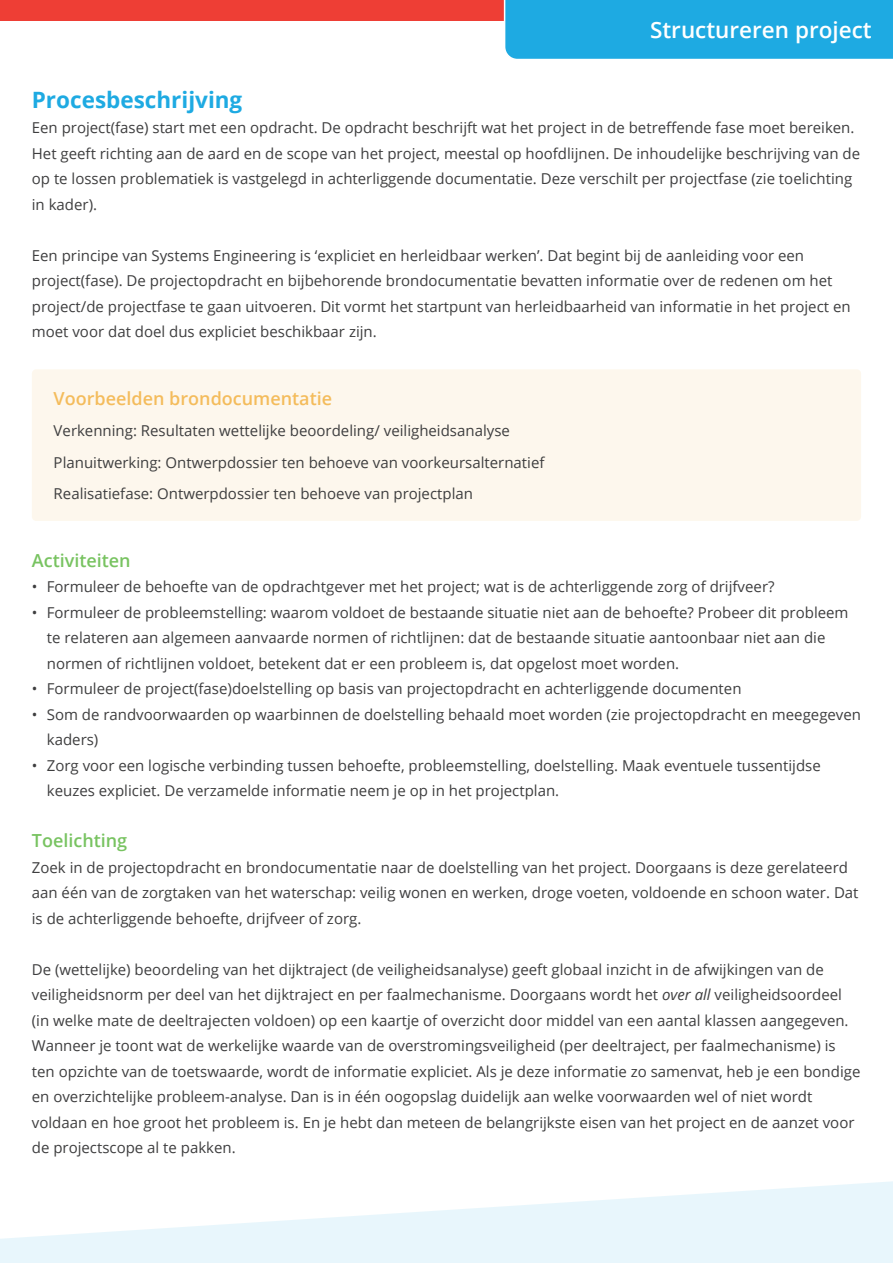
<style>
.page{position:relative;width:893px;height:1263px;background:#fff}
.page>*{position:absolute;margin:0;border:0;box-sizing:border-box;transform-origin:0 0}
.t1{font:600 22.5px "Open Sans";color:#fff}
.t2{font:700 22.5px "Open Sans";color:#1eaae2}
.t3{font:600 18px "Open Sans";color:#f4bc5c}
.t4{font:600 18px "Open Sans";color:#78c361}
.t5{font:15px/25.5px "Open Sans";color:#3e3e3f}
.s1{font-style:italic}
</style>
<div class="page">
<div style="left:0;top:0;width:517px;height:21px;background:#ee3e35"></div>
<div style="left:504px;top:0;width:389px;height:59px;background:#1eaae2"></div>
<svg style="left:0;top:1181px;width:893px;height:82px;fill:#e8f6fc"></svg>
<div style="left:32px;top:369px;width:829px;height:152px;background:#fdf7ed;border-radius:4px"></div>
<h1 class="t1" style="left:650px;top:15px;width:223px">Structureren project</h1>
<p class="t2" style="left:32px;top:84px;width:212px">Procesbeschrijving</p>
<p class="t5" style="left:32px;top:115px;width:830px">Een project(fase) start met een opdracht. De opdracht beschrijft wat het project in de betreffende fase moet bereiken.<br>Het geeft richting aan de aard en de scope van het project, meestal op hoofdlijnen. De inhoudelijke beschrijving van de op te lossen problematiek is vastgelegd in achterliggende documentatie. Deze verschilt per projectfase (zie toelichting in kader).</p>
<p class="t5" style="left:32px;top:242px;width:820px">Een principe van Systems Engineering is ‘expliciet en herleidbaar werken’. Dat begint bij de aanleiding voor een project(fase). De projectopdracht en bijbehorende brondocumentatie bevatten informatie over de redenen om het project/de projectfase te gaan uitvoeren. Dit vormt het startpunt van herleidbaarheid van informatie in het project en moet voor dat doel dus expliciet beschikbaar zijn.</p>
<p class="t3" style="left:54px;top:386px;width:280px">Voorbeelden brondocumentatie</p>
<p class="t5" style="left:54px;top:418px;width:458px">Verkenning: Resultaten wettelijke beoordeling/ veiligheidsanalyse</p>
<p class="t5" style="left:54px;top:449px;width:492px">Planuitwerking: Ontwerpdossier ten behoeve van voorkeursalternatief</p>
<p class="t5" style="left:54px;top:481px;width:421px">Realisatiefase: Ontwerpdossier ten behoeve van projectplan</p>
<p class="t4" style="left:32px;top:548px;width:100px">Activiteiten</p>
<p class="t5" style="left:32px;top:574px;width:744px">• Formuleer de behoefte van de opdrachtgever met het project; wat is de achterliggende zorg of drijfveer?</p>
<p class="t5" style="left:32px;top:599px;width:818px">• Formuleer de probleemstelling: waarom voldoet de bestaande situatie niet aan de behoefte? Probeer dit probleem</p>
<p class="t5" style="left:47px;top:625px;width:780px">te relateren aan algemeen aanvaarde normen of richtlijnen: dat de bestaande situatie aantoonbaar niet aan die</p>
<p class="t5" style="left:47px;top:650px;width:634px">normen of richtlijnen voldoet, betekent dat er een probleem is, dat opgelost moet worden.</p>
<p class="t5" style="left:32px;top:676px;width:711px">• Formuleer de project(fase)doelstelling op basis van projectopdracht en achterliggende documenten</p>
<p class="t5" style="left:32px;top:701px;width:831px">• Som de randvoorwaarden op waarbinnen de doelstelling behaald moet worden (zie projectopdracht en meegegeven</p>
<p class="t5" style="left:47px;top:727px;width:53px">kaders)</p>
<p class="t5" style="left:32px;top:752px;width:790px">• Zorg voor een logische verbinding tussen behoefte, probleemstelling, doelstelling. Maak eventuele tussentijdse</p>
<p class="t5" style="left:47px;top:778px;width:514px">keuzes expliciet. De verzamelde informatie neem je op in het projectplan.</p>
<p class="t4" style="left:32px;top:828px;width:97px">Toelichting</p>
<p class="t5" style="left:32px;top:854px;width:828px">Zoek in de projectopdracht en brondocumentatie naar de doelstelling van het project. Doorgaans is deze gerelateerd aan één van de zorgtaken van het waterschap: veilig wonen en werken, droge voeten, voldoende en schoon water. Dat is de achterliggende behoefte, drijfveer of zorg.</p>
<p class="t5" style="left:32px;top:956px;width:830px">De (wettelijke) beoordeling van het dijktraject (de veiligheidsanalyse) geeft globaal inzicht in de afwijkingen van de veiligheidsnorm per deel van het dijktraject en per faalmechanisme. Doorgaans wordt het <span class="s1">over all</span> veiligheidsoordeel (in welke mate de deeltrajecten voldoen) op een kaartje of overzicht door middel van een aantal klassen aangegeven.<br>Wanneer je toont wat de werkelijke waarde van de overstromingsveiligheid (per deeltraject, per faalmechanisme) is ten opzichte van de toetswaarde, wordt de informatie expliciet. Als je deze informatie zo samenvat, heb je een bondige en overzichtelijke probleem-analyse. Dan is in één oogopslag duidelijk aan welke voorwaarden wel of niet wordt voldaan en hoe groot het probleem is. En je hebt dan meteen de belangrijkste eisen van het project en de aanzet voor</p>
<p class="t5" style="left:32px;top:1135px;width:205px">de projectscope al te pakken.</p>
</div>
